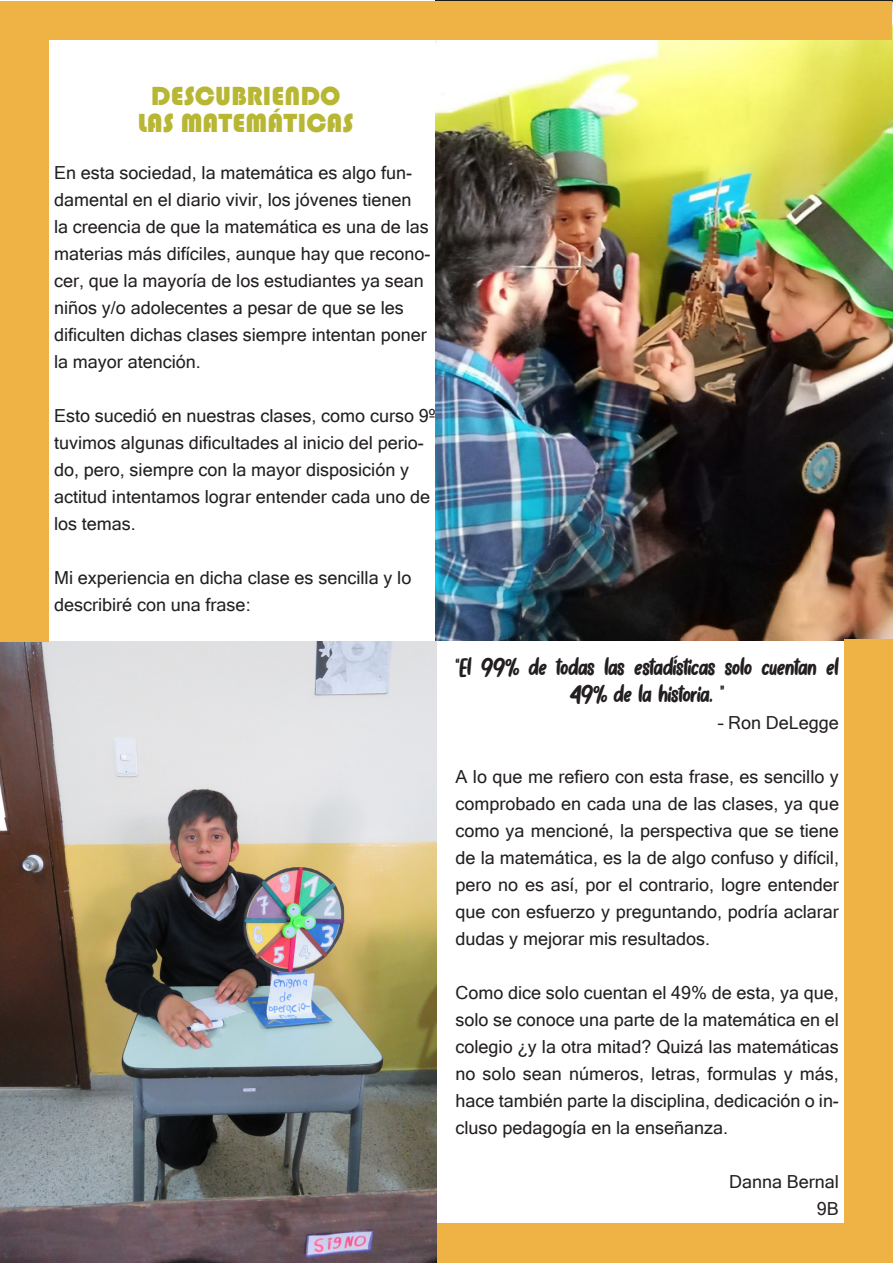
<style>
.page{position:relative;width:893px;height:1263px;background:#fff}
.page>*{position:absolute;margin:0;border:0;box-sizing:border-box;transform-origin:0 0}
.t1{font:27px/27px "Cotton Butter";color:#231f20;text-align:center}
.t2{font:27px "Bauhaus 93";color:#b8b733}
.t3{font:18px/27px "Microsoft Sans Serif";color:#231f20}
</style>
<div class="page">
<img style="left:436px;top:40px;width:456px;height:600px">
<img style="left:1px;top:642px;width:436px;height:620px">
<div style="left:1px;top:1px;width:891px;height:39px;background:#efb244"></div>
<div style="left:0;top:35px;width:49px;height:607px;background:#efb244"></div>
<div style="left:844px;top:640px;width:49px;height:623px;background:#efb244"></div>
<div style="left:437px;top:1223px;width:414px;height:40px;background:#efb244"></div>
<p class="t2" style="left:151px;top:81px;width:191px">DESCUBRIENDO</p>
<p class="t2" style="left:138px;top:108px;width:218px">LAS MATEMÁTICAS</p>
<p class="t3" style="left:54px;top:158px;width:378px">En esta sociedad, la matemática es algo fun&shy;damental en el diario vivir, los jóvenes tienen<br>la creencia de que la matemática es una de las materias más difíciles, aunque hay que recono&shy;cer, que la mayoría de los estudiantes ya sean niños y/o adolecentes a pesar de que se les dificulten dichas clases siempre intentan poner la mayor atención.</p>
<p class="t3" style="left:54px;top:401px;width:383px">Esto sucedió en nuestras clases, como curso 9º tuvimos algunas dificultades al inicio del perio&shy;do, pero, siempre con la mayor disposición y actitud intentamos lograr entender cada uno de los temas.</p>
<p class="t3" style="left:54px;top:563px;width:359px">Mi experiencia en dicha clase es sencilla y lo describiré con una frase:</p>
<p class="t1" style="left:455px;top:654px;width:385px">“El 99% de todas las estadísticas solo cuentan el<br>49% de la historia. ”</p>
<p class="t3" style="left:718px;top:708px;width:122px">– Ron DeLegge</p>
<p class="t3" style="left:455px;top:762px;width:385px;text-align:justify">A lo que me refiero con esta frase, es sencillo y comprobado en cada una de las clases, ya que como ya mencioné, la perspectiva que se tiene de la matemática, es la de algo confuso y difícil, pero no es así, por el contrario, logre entender que con esfuerzo y preguntando, podría aclarar dudas y mejorar mis resultados.</p>
<p class="t3" style="left:455px;top:978px;width:385px;text-align:justify">Como dice solo cuentan el 49% de esta, ya que, solo se conoce una parte de la matemática en el colegio ¿y la otra mitad? Quizá las matemáticas no solo sean números, letras, formulas y más, hace también parte la disciplina, dedicación o in&shy;cluso pedagogía en la enseñanza.</p>
<p class="t3" style="left:729px;top:1167px;width:111px">Danna Bernal</p>
<p class="t3" style="left:817px;top:1194px;width:24px">9B</p>
</div>
